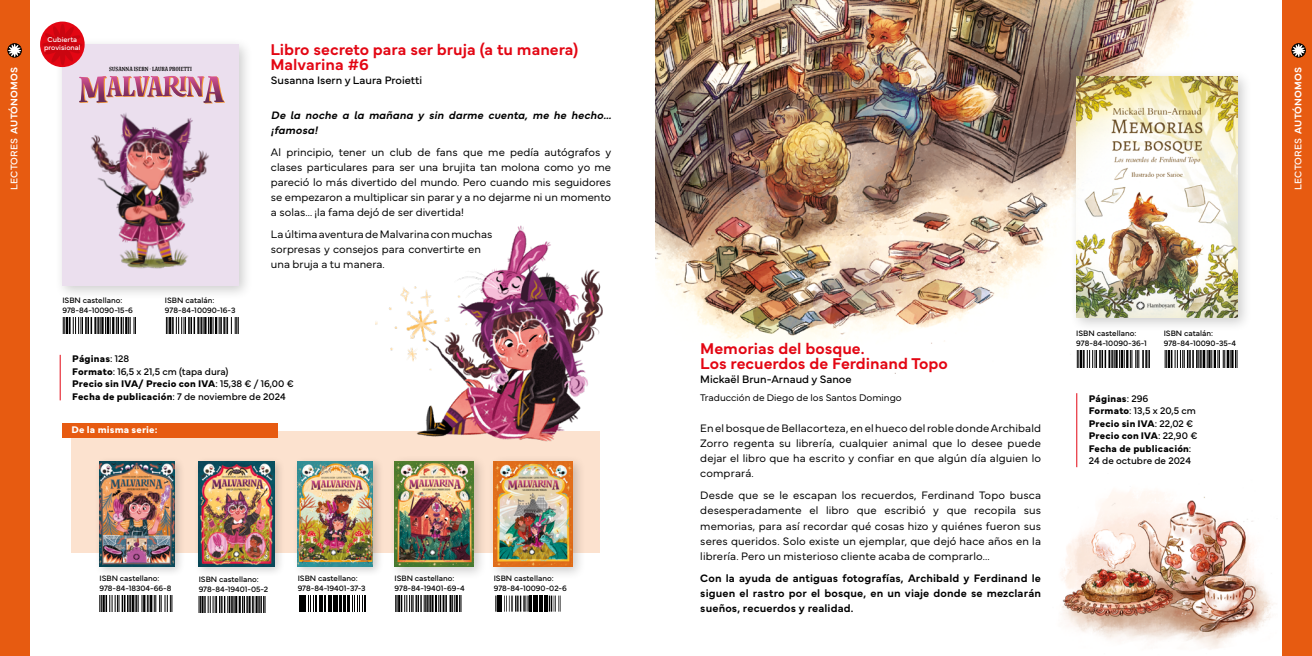
<style>
.page{position:relative;width:1312px;height:656px;background:#fff}
.page>*{position:absolute;margin:0;border:0;box-sizing:border-box;transform-origin:0 0}
.t1{font:600 16.25px/15px "Mundial";color:#e30613}
.t2{font:300 11.25px/15px "Mundial";color:#000;text-align:justify}
.t3{font:600 11.25px/15px "Mundial";letter-spacing:.01em;color:#000;text-align:justify}
.t4{font:italic 600 11.25px/15px "Mundial";letter-spacing:.005em;color:#000}
.t5{font:11.25px "Mundial";color:#000}
.t6{font:10px/12.5px "Mundial";color:#000}
.t7{font:700 10px/12.5px "Mundial";letter-spacing:.015em;color:#000}
.t8{font:300 10px "Mundial";color:#000}
.t9{font:600 10px "Mundial";letter-spacing:.015em;color:#fff}
.t10{font:700 10px "Mundial";letter-spacing:.01em;color:#fff}
.t11{font:8.62px "Helvetica";letter-spacing:.05em;color:#000}
.t12{font:8.12px/10px "Mundial";color:#000}
.t13{font:7.38px/7.4px "Mundial";color:#fff;text-align:center}
.t14{font:7.25px "Limon Marker";color:#000}
.t15{font:5.25px "Helvetica";color:#000}
.s1{font-weight:400}
.s2{font-weight:700}
</style>
<div class="page">
<img style="left:1060px;top:490px;width:214px;height:159px">
<img style="left:656px;top:0;width:576px;height:373px">
<div style="left:72px;top:430px;width:528px;height:122px;background:#fce2cf"></div>
<div style="left:62px;top:423px;width:215px;height:15px;background:#e75b11"></div>
<div style="left:0;top:0;width:29px;height:656px;background:#e75b11"></div>
<div style="left:1282px;top:0;width:29px;height:656px;background:#e75b11"></div>
<div style="left:1068px;top:69px;width:184px;height:264px;background:#000;opacity:.2"></div>
<img style="left:1076px;top:77px;width:160px;height:240px">
<svg style="left:1164px;top:351px;width:73px;height:16px"></svg>
<svg style="left:1076px;top:351px;width:73px;height:16px"></svg>
<hr style="left:1076px;top:393px;width:1px;height:74px;background:#e30613">
<div style="left:54px;top:37px;width:200px;height:263px;background:#000;opacity:.2"></div>
<div style="left:62px;top:44px;width:176px;height:241px;background:#ebdfee"></div>
<svg style="left:166px;top:317px;width:73px;height:16px"></svg>
<hr style="left:60px;top:355px;width:1px;height:45px;background:#e30613">
<svg style="left:63px;top:317px;width:73px;height:16px"></svg>
<div style="left:292px;top:456px;width:92px;height:121px;background:#000;opacity:.2"></div>
<img style="left:297px;top:461px;width:76px;height:105px">
<div style="left:94px;top:456px;width:92px;height:121px;background:#000;opacity:.2"></div>
<img style="left:99px;top:461px;width:75px;height:105px">
<div style="left:193px;top:456px;width:92px;height:121px;background:#000;opacity:.2"></div>
<img style="left:199px;top:461px;width:75px;height:105px">
<div style="left:388px;top:455px;width:99px;height:125px;background:#000;opacity:.2"></div>
<img style="left:394px;top:461px;width:79px;height:105px">
<div style="left:487px;top:455px;width:99px;height:125px;background:#000;opacity:.2"></div>
<img style="left:493px;top:461px;width:79px;height:105px">
<svg style="left:7px;top:43px;width:15px;height:15px"></svg>
<svg style="left:8px;top:44px;width:13px;height:13px"></svg>
<svg style="left:1290px;top:43px;width:15px;height:15px"></svg>
<svg style="left:1291px;top:44px;width:13px;height:13px"></svg>
<img style="left:375px;top:225px;width:227px;height:216px">
<svg style="left:79px;top:76px;width:146px;height:28px"></svg>
<img style="left:91px;top:113px;width:118px;height:156px">
<svg style="left:299px;top:595px;width:67px;height:16px"></svg>
<svg style="left:99px;top:595px;width:73px;height:16px"></svg>
<svg style="left:199px;top:596px;width:66px;height:16px"></svg>
<svg style="left:395px;top:595px;width:66px;height:16px"></svg>
<svg style="left:495px;top:595px;width:65px;height:16px"></svg>
<svg style="left:40px;top:21px;width:45px;height:46px"></svg>
<svg style="left:42px;top:24px;width:40px;height:41px;background:#d81e29"></svg>
<p class="t13" style="left:44px;top:35px;width:38px">Cubierta provisional</p>
<h1 class="t1" style="left:270px;top:40px;width:309px">Libro secreto para ser bruja (a tu manera)<br>Malvarina #6</h1>
<p class="t5" style="left:271px;top:72px;width:153px">Susanna Isern y Laura Proietti</p>
<p class="t4" style="left:271px;top:106px;width:341px">De la noche a la mañana y sin darme cuenta, me he hecho… ¡famosa!</p>
<p class="t2" style="left:271px;top:143px;width:342px">Al principio, tener un club de fans que me pedía autógrafos y clases particulares para ser una brujita tan molona como yo me pareció lo más divertido del mundo. Pero cuando mis seguidores se empezaron a multiplicar sin parar y a no dejarme ni un momento a solas… ¡la fama dejó de ser divertida!</p>
<p class="t2" style="left:271px;top:225px;width:223px;text-align:left">La última aventura de Malvarina con muchas sorpresas y consejos para convertirte en una bruja a tu manera.</p>
<p class="t14" style="left:109px;top:65px;width:84px">SUSANNA ISERN · LAURA PROIETTI</p>
<p class="t9" style="left:6px;top:189px;width:124px;rotate:-90deg"><span class="s1">LECTORES</span> AUTÓNOMOS</p>
<p class="t9" style="left:1289px;top:189px;width:124px;rotate:-90deg"><span class="s1">LECTORES</span> AUTÓNOMOS</p>
<p class="t12" style="left:62px;top:294px;width:72px">ISBN castellano:<br>978-84-10090-15-6</p>
<p class="t12" style="left:165px;top:294px;width:72px">ISBN catalán:<br>978-84-10090-16-3</p>
<p class="t6" style="left:72px;top:351px;width:223px"><span class="s2">Páginas</span>: 128<br><span class="s2">Formato</span>: 16,5 x 21,5 cm (tapa dura)<br><span class="s2">Precio sin IVA/ Precio con IVA</span>: 15,38 € / 16,00 € <span class="s2">Fecha de publicación</span>: 7 de noviembre de 2024</p>
<p class="t11" style="left:56px;top:355px;width:78px">9 788410 090156</p>
<p class="t10" style="left:72px;top:422px;width:87px">De la misma serie:</p>
<p class="t12" style="left:99px;top:572px;width:73px">ISBN castellano:<br>978-84-18304-66-8</p>
<p class="t15" style="left:199px;top:579px;width:65px">ISBN 978−84−19401−05−2</p>
<p class="t12" style="left:297px;top:572px;width:69px">ISBN castellano:<br>978-84-19401-37-3</p>
<p class="t12" style="left:394px;top:572px;width:72px">ISBN castellano:<br>978-84-19401-69-4</p>
<p class="t12" style="left:493px;top:572px;width:75px">ISBN castellano:<br>978-84-10090-02-6</p>
<p class="t12" style="left:199px;top:573px;width:71px">ISBN castellano:<br>978-84-19401-05-2</p>
<p class="t15" style="left:395px;top:579px;width:65px">ISBN 978−84−19401−69−4</p>
<h1 class="t1" style="left:700px;top:339px;width:249px">Memorias del bosque.<br>Los recuerdos de Ferdinand Topo</h1>
<p class="t5" style="left:700px;top:370px;width:153px">Mickaël Brun-Arnaud y Sanoe</p>
<p class="t8" style="left:700px;top:390px;width:203px">Traducción de Diego de los Santos Domingo</p>
<p class="t2" style="left:700px;top:420px;width:342px">En el bosque de Bellacorteza, en el hueco del roble donde Archibald Zorro regenta su librería, cualquier animal que lo desee puede dejar el libro que ha escrito y confiar en que algún día alguien lo comprará.</p>
<p class="t2" style="left:700px;top:487px;width:342px">Desde que se le escapan los recuerdos, Ferdinand Topo busca desesperadamente el libro que escribió y que recopila sus memorias, para así recordar qué cosas hizo y quiénes fueron sus seres queridos. Solo existe un ejemplar, que dejó hace años en la librería. Pero un misterioso cliente acaba de comprarlo...</p>
<p class="t3" style="left:700px;top:569px;width:342px">Con la ayuda de antiguas fotografías, Archibald y Ferdinand le siguen el rastro por el bosque, en un viaje donde se mezclarán sueños, recuerdos y realidad.</p>
<p class="t12" style="left:1076px;top:328px;width:72px">ISBN castellano:<br>978-84-10090-36-1</p>
<p class="t12" style="left:1163px;top:328px;width:74px">ISBN catalán:<br>978-84-10090-35-4</p>
<p class="t11" style="left:1069px;top:389px;width:78px">9 788410 090361</p>
<p class="t7" style="left:1088px;top:391px;width:110px">Páginas<span class="s1">: 296<br></span>Formato<span class="s1">: 13,5 x 20,5 cm<br></span>Precio sin IVA<span class="s1">: 22,02 €<br></span>Precio con IVA<span class="s1">: 22,90 €<br></span>Fecha de publicación<span class="s1">:<br>24 de octubre de 2024</span></p>
</div>
